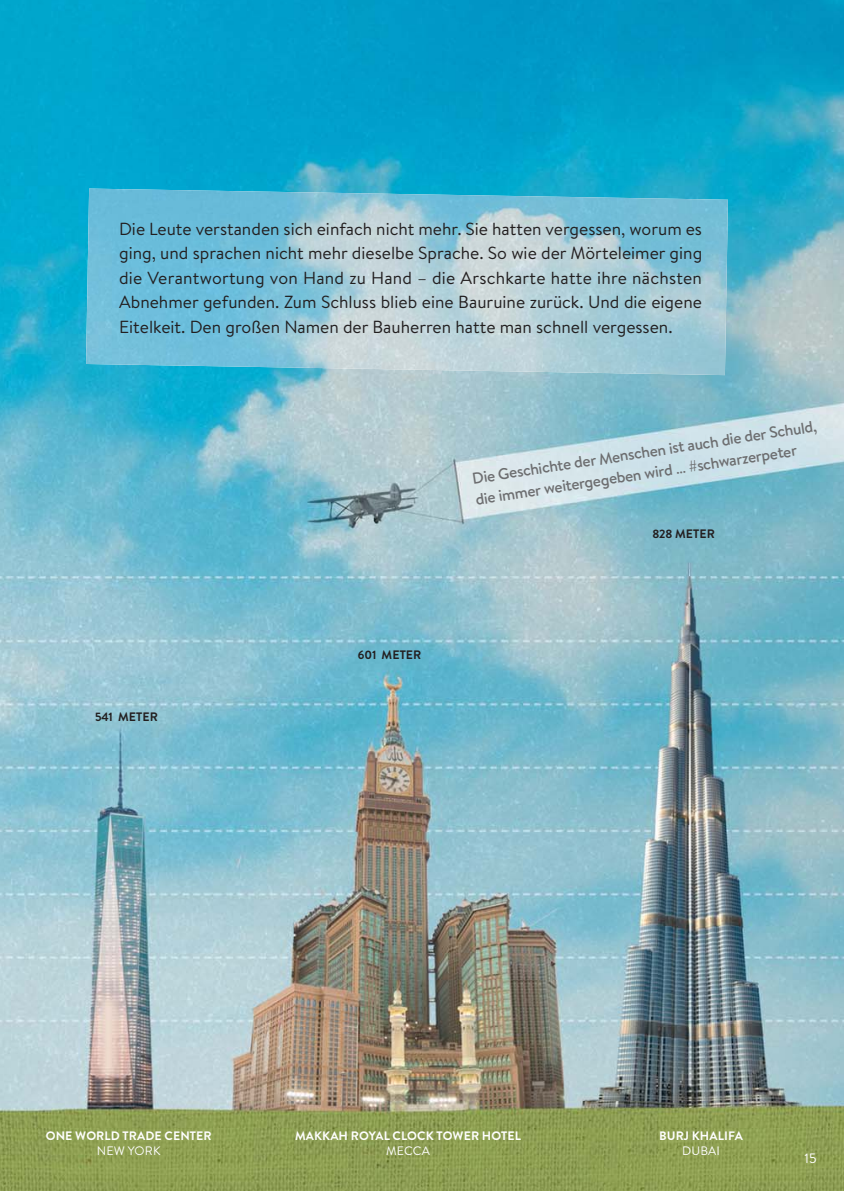
<style>
.page{position:relative;width:844px;height:1191px;background:#fff}
.page>*{position:absolute;margin:0;border:0;box-sizing:border-box;transform-origin:0 0}
.t1{font:17.5px/24.5px "Brandon Text";color:#231f20;text-align:justify}
.t2{font:500 15.75px/21px "Brandon Text";color:#6d6e70}
.t3{font:14px "Brandon Grotesque";color:#fff}
.t4{font:700 12.25px "Brandon Grotesque";letter-spacing:.01em;color:#fff}
.t5{font:700 12.25px "Brandon Grotesque";letter-spacing:.01em;color:#231f20}
.t6{font:12.25px "Brandon Grotesque";letter-spacing:.01em;color:#fff}
</style>
<div class="page">
<img style="left:0;top:0;width:843px;height:1191px">
<img style="left:86px;top:189px;width:525px;height:184px">
<img style="left:610px;top:198px;width:117px;height:177px">
<p class="t1" style="left:119px;top:218px;width:584px">Die Leute verstanden sich einfach nicht mehr. Sie hatten vergessen, worum es ging, und sprachen nicht mehr dieselbe Sprache. So wie der Mörteleimer ging die Verantwortung von Hand zu Hand – die Arschkarte hatte ihre nächsten Abnehmer gefunden. Zum Schluss blieb eine Bauruine zurück. Und die eigene Eitelkeit. Den großen Namen der Bauherren hatte man schnell vergessen.</p>
<p class="t2" style="left:471px;top:471px;width:350px;rotate:-9deg">Die Geschichte der Menschen ist auch die der Schuld, die immer weitergegeben wird … #schwarzerpeter</p>
<p class="t5" style="left:95px;top:709px;width:64px">541 METER</p>
<p class="t5" style="left:358px;top:647px;width:65px">601 METER</p>
<p class="t5" style="left:652px;top:527px;width:64px">828 METER</p>
<p class="t4" style="left:46px;top:1129px;width:167px">ONE WORLD TRADE CENTER</p>
<p class="t6" style="left:97px;top:1143px;width:65px">NEW YORK</p>
<p class="t4" style="left:295px;top:1129px;width:227px">MAKKAH ROYAL CLOCK TOWER HOTEL</p>
<p class="t6" style="left:386px;top:1143px;width:45px">MECCA</p>
<p class="t4" style="left:659px;top:1129px;width:85px">BURJ KHALIFA</p>
<p class="t6" style="left:682px;top:1143px;width:39px">DUBAI</p>
<p class="t3" style="left:804px;top:1150px;width:14px">15</p>
</div>
